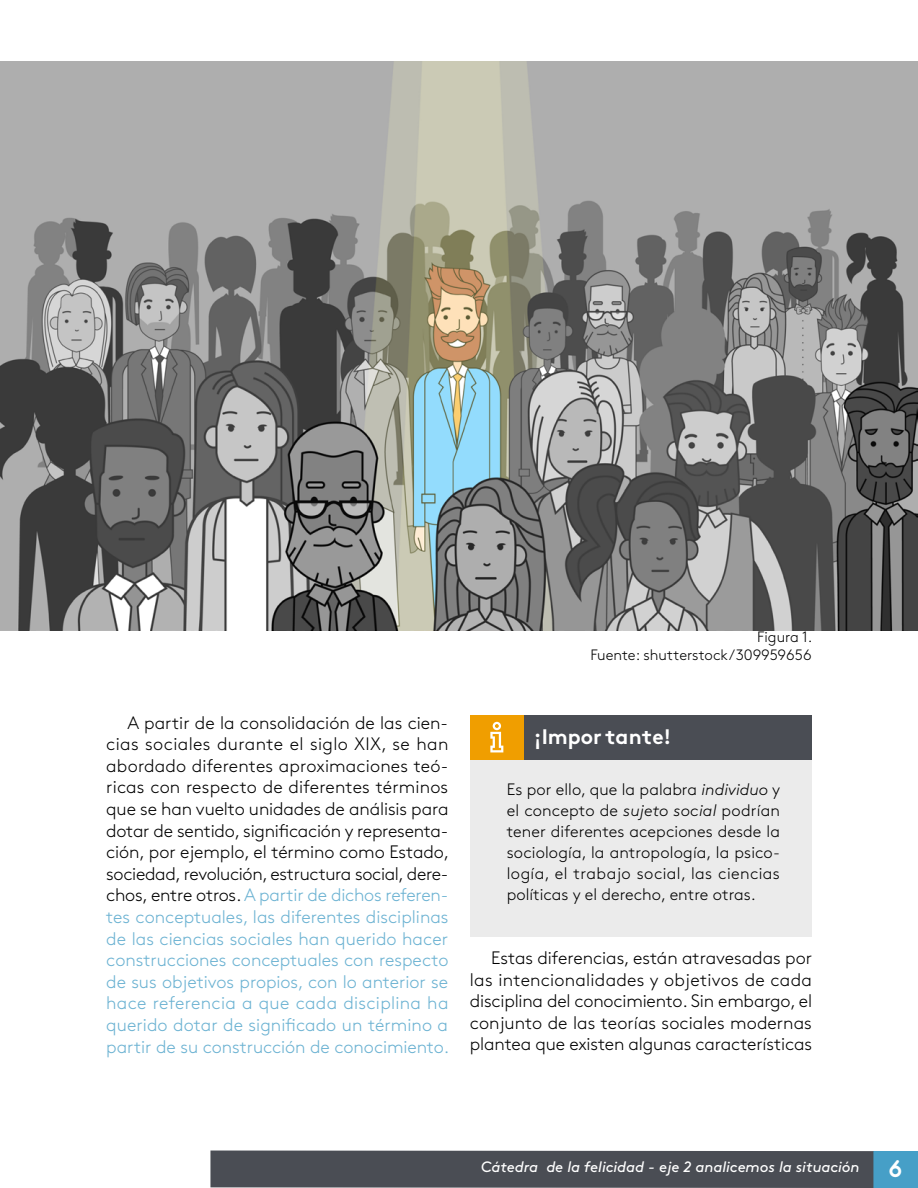
<style>
.page{position:relative;width:918px;height:1188px;background:#fff}
.page>*{position:absolute;margin:0;border:0;box-sizing:border-box;transform-origin:0 0}
.t1{font:700 21px "Brown Std";color:#fff}
.t2{font:300 18px/21.6px "Brown Std";letter-spacing:-.005em;color:#000;text-align:justify}
.t3{font:300 16.5px/21px "Brown Std";color:#000;text-align:justify}
.t4{font:italic 15px "Brown Std";letter-spacing:-.005em;color:#fff}
.t5{font:300 15px/18px "Brown Std";color:#000;text-align:right}
.s1{color:#6bb2d2}
.s2{font-style:italic}
.s3{font-family:"Areandina Voz";font-style:normal;font-size:24px}
</style>
<div class="page">
<div style="left:826px;top:72px;width:92px;height:15px;background:#aeaeae"></div>
<div style="left:873px;top:1151px;width:45px;height:37px;background:#469fc7"></div>
<div style="left:210px;top:1151px;width:663px;height:37px;background:#4a4d54"></div>
<div style="left:470px;top:760px;width:342px;height:176px;background:#ebebeb"></div>
<div style="left:470px;top:715px;width:342px;height:45px;background:#4a4d54"></div>
<div style="left:470px;top:715px;width:53px;height:45px;background:#f09e00"></div>
<svg style="left:490px;top:722px;width:13px;height:30px"></svg>
<img style="left:1px;top:62px;width:916px;height:569px">
<p class="t2" style="left:106px;top:712px;width:345px;text-indent:21px">A partir de la consolidación de las cien&shy;cias sociales durante el siglo XIX, se han abordado diferentes aproximaciones teó&shy;ricas con respecto de diferentes términos que se han vuelto unidades de análisis para dotar de sentido, significación y representa&shy;ción, por ejemplo, el término como Estado, sociedad, revolución, estructura social, dere&shy;chos, entre otros. <span class="s1">A partir de dichos referen&shy;tes conceptuales, las diferentes disciplinas de las ciencias sociales han querido hacer construcciones conceptuales con respecto de sus objetivos propios, con lo anterior se hace referencia a que cada disciplina ha querido dotar de significado un término a partir de su construcción de conocimiento.</span></p>
<p class="t5" style="left:590px;top:628px;width:223px">Figura 1.<br>Fuente: shutterstock/309959656</p>
<p class="t1" style="left:534px;top:724px;width:139px">¡Impor tante!</p>
<p class="t3" style="left:507px;top:779px;width:275px">Es por ello, que la palabra <span class="s2">individuo</span> y el concepto de <span class="s2">sujeto social</span> podrían tener diferentes acepciones desde la sociología, la antropología, la psico&shy;logía, el trabajo social, las ciencias políticas y el derecho, entre otras.</p>
<p class="t2" style="left:470px;top:947px;width:344px;text-indent:21px">Estas diferencias, están atravesadas por las intencionalidades y objetivos de cada disciplina del conocimiento. Sin embargo, el conjunto de las teorías sociales modernas plantea que existen algunas características</p>
<p class="t4" style="left:481px;top:1158px;width:422px">Cátedra de la felicidad - eje 2 analicemos la situación <span class="s3">6</span></p>
</div>
